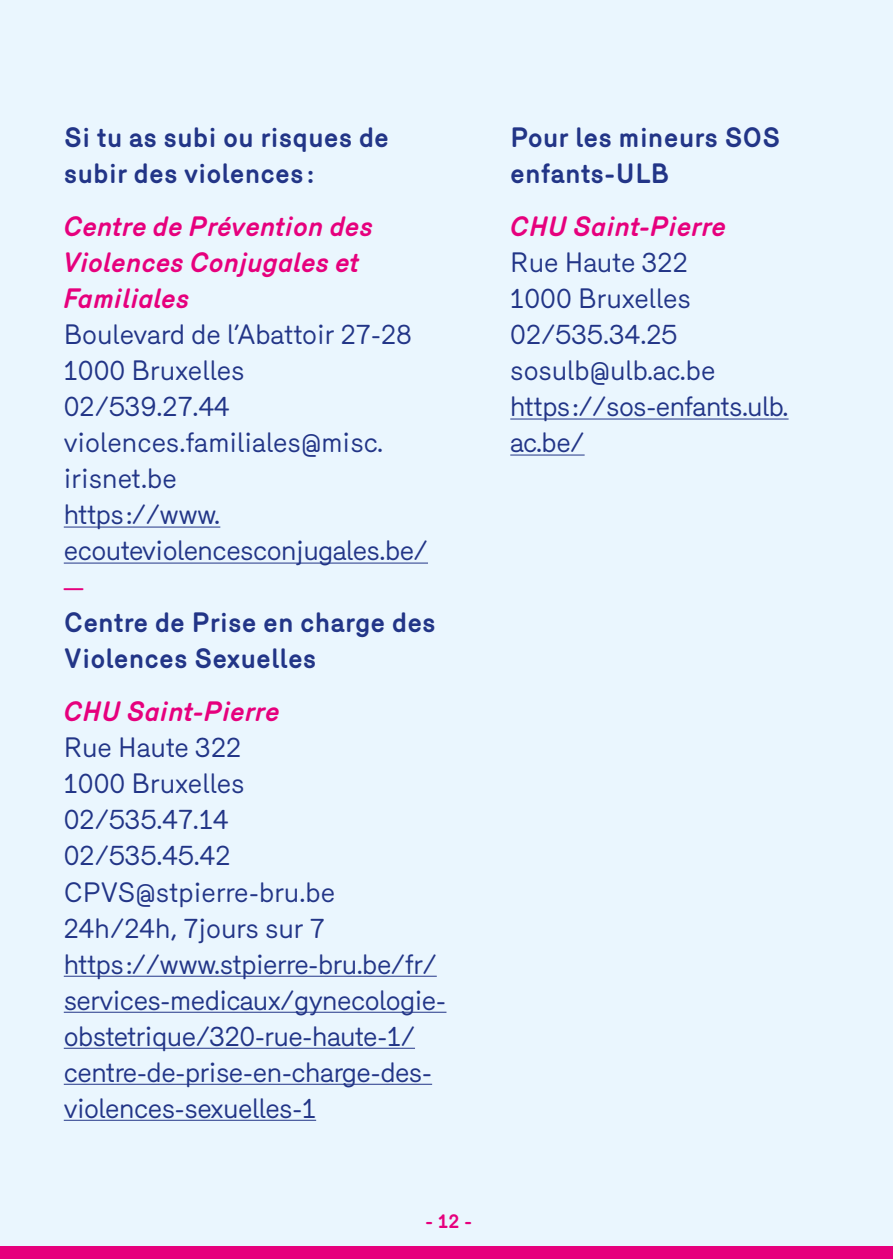
<style>
.page{position:relative;width:893px;height:1259px;background:#eaf6fe}
.page>*{position:absolute;margin:0;border:0;box-sizing:border-box;transform-origin:0 0}
.t1{font:27px/36px "Merkury";letter-spacing:-.02em;color:#223587}
.t2{font:700 27px/36px "Merkury";color:#223587}
.t3{font:italic 700 27px/36px "Merkury";color:#e6007d}
.t4{font:27px "Merkury";color:#e6007d}
.t5{font:700 19.5px "Mercury";color:#e6007d}
</style>
<div class="page">
<div style="left:0;top:1246px;width:893px;height:13px;background:#e6007d"></div>
<hr style="left:64px;top:526px;width:156px;height:1px;background:#223587">
<hr style="left:64px;top:562px;width:364px;height:1px;background:#223587">
<hr style="left:64px;top:975px;width:373px;height:1px;background:#223587">
<hr style="left:64px;top:1011px;width:382px;height:1px;background:#223587">
<hr style="left:64px;top:1047px;width:351px;height:1px;background:#223587">
<hr style="left:64px;top:1083px;width:368px;height:1px;background:#223587">
<hr style="left:64px;top:1119px;width:252px;height:1px;background:#223587">
<hr style="left:510px;top:418px;width:279px;height:1px;background:#223587">
<hr style="left:510px;top:454px;width:75px;height:1px;background:#223587">
<p class="t2" style="left:64px;top:117px;width:327px">Si tu as subi ou risques de subir des violences:</p>
<p class="t3" style="left:64px;top:206px;width:311px">Centre de Prévention des<br>Violences Conjugales et<br>Familiales</p>
<p class="t1" style="left:64px;top:314px;width:366px">Boulevard de l’Abattoir 27-28<br>1000 Bruxelles<br>02/539.27.44 violences.familiales@misc. irisnet.be<br>https://www. ecouteviolencesconjugales.be/</p>
<p class="t4" style="left:64px;top:567px;width:21px">—</p>
<p class="t2" style="left:64px;top:602px;width:374px">Centre de Prise en charge des<br>Violences Sexuelles</p>
<p class="t3" style="left:64px;top:691px;width:218px">CHU Saint-Pierre</p>
<p class="t1" style="left:64px;top:727px;width:384px">Rue Haute 322<br>1000 Bruxelles<br>02/535.47.14<br>02/535.45.42<br>CPVS@stpierre-bru.be<br>24h/24h, 7jours sur 7 https://www.stpierre-bru.be/fr/ services-medicaux/gynecologie&shy;obstetrique/320-rue-haute-1/ centre-de-prise-en-charge-des&shy;violences-sexuelles-1</p>
<p class="t5" style="left:425px;top:1209px;width:49px">- 12 -</p>
<p class="t2" style="left:510px;top:117px;width:272px">Pour les mineurs SOS enfants-ULB</p>
<p class="t3" style="left:510px;top:206px;width:218px">CHU Saint-Pierre</p>
<p class="t1" style="left:510px;top:242px;width:277px">Rue Haute 322<br>1000 Bruxelles<br>02/535.34.25 sosulb@ulb.ac.be https://sos-enfants.ulb. ac.be/</p>
</div>
